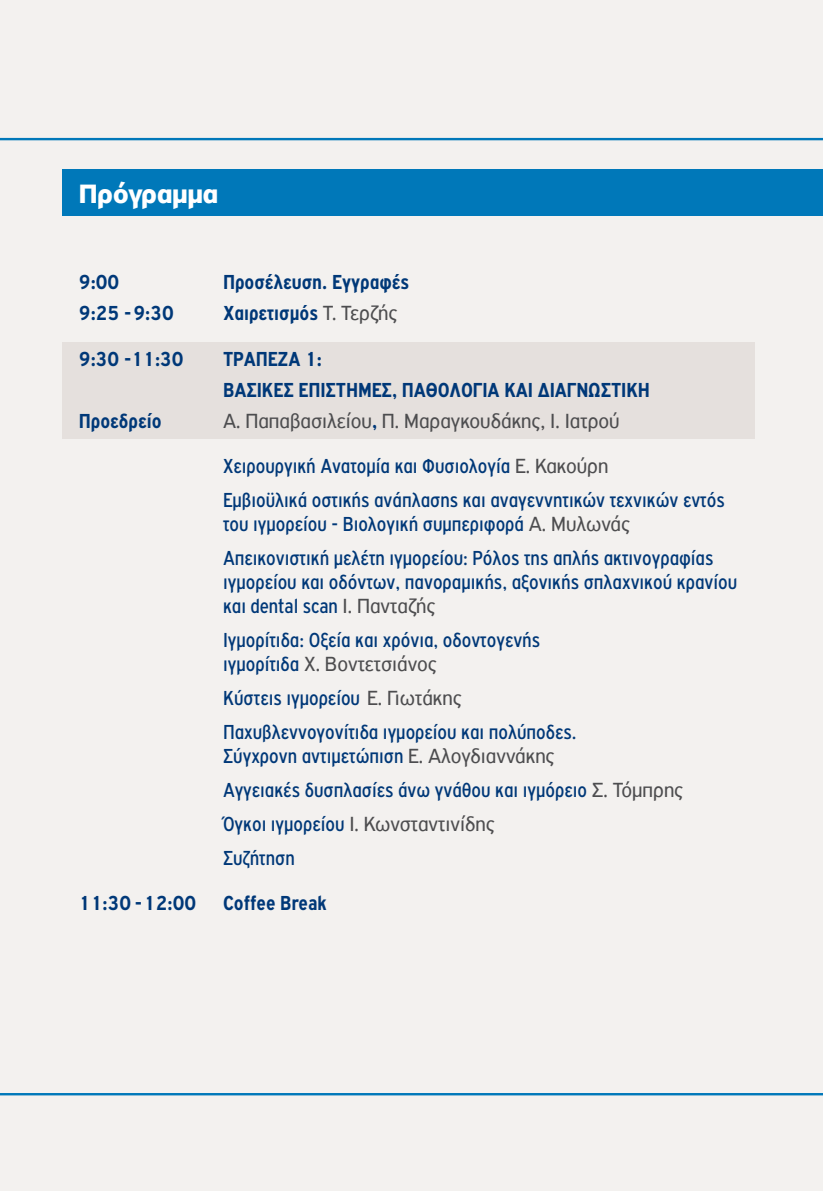
<style>
.page{position:relative;width:823px;height:1191px;background:#fff}
.page>*{position:absolute;margin:0;border:0;box-sizing:border-box;transform-origin:0 0}
.t1{font:700 28px "PF Highway Sans Pro";letter-spacing:-.02em;color:#fff}
.t2{font:21.6px/34px "PF Highway Gothic Cond";color:#003878;scale:.95 1}
.t3{font:700 21.6px/31.2px "PF Highway Gothic Cond";color:#003878;scale:.95 1}
.t4{font:21.6px "PF Highway Sans Pro";color:#4d4d4f;scale:.95 1}
.s1{font-family:"PF Highway Sans Pro";font-weight:400;color:#4d4d4f}
.s2{font-family:"PF Highway Gothic Cond";font-weight:700;color:#003878}
.s3{font-family:"PF Highway Sans Pro";color:#4d4d4f}
.s4{font-family:"PF Highway Gothic Cond";color:#003878}
</style>
<div class="page">
<div style="left:0;top:0;width:822px;height:1191px;background:#f3f1ef"></div>
<hr style="left:0;top:138px;width:822px;height:2px;background:#0080c6">
<hr style="left:0;top:1093px;width:822px;height:2px;background:#0080c6">
<div style="left:62px;top:169px;width:760px;height:46px;background:#0078b9"></div>
<div style="left:62px;top:342px;width:692px;height:96px;background:#e5e0dd"></div>
<p class="t1" style="left:79px;top:177px;width:141px">Πρόγραμμα</p>
<p class="t3" style="left:79px;top:266px;width:44px">9:00</p>
<p class="t3" style="left:223px;top:266px;width:197px">Προσέλευση. Εγγραφές</p>
<p class="t3" style="left:79px;top:298px;width:102px">9:25 -9:30</p>
<p class="t3" style="left:223px;top:298px;width:185px">Χαιρετισμός <span class="s1">Τ. Τερζής</span></p>
<p class="t3" style="left:79px;top:343px;width:112px">9:30 -11:30</p>
<p class="t3" style="left:223px;top:343px;width:450px">ΤΡΑΠΕΖΑ 1:<br>ΒΑΣΙΚΕΣ ΕΠΙΣΤΗΜΕΣ, ΠΑΘΟΛΟΓΙΑ ΚΑΙ ΔΙΑΓΝΩΣΤΙΚΗ</p>
<p class="t3" style="left:79px;top:405px;width:88px">Προεδρείο</p>
<p class="t4" style="left:223px;top:408px;width:419px">Α. Παπαβασιλείου<span class="s2">,</span> Π. Μαραγκουδάκης, Ι. Ιατρού</p>
<p class="t2" style="left:223px;top:449px;width:529px">Χειρουργική Ανατομία και Φυσιολογία <span class="s3">Ε. Κακούρη<br></span>Εμβιοϋλικά οστικής ανάπλασης και αναγεννητικών τεχνικών εντός</p>
<p class="t2" style="left:223px;top:507px;width:517px">του ιγμορείου - Βιολογική συμπεριφορά <span class="s3">Α. Μυλωνάς<br></span>Απεικονιστική μελέτη ιγμορείου: Ρόλος της απλής ακτινογραφίας</p>
<p class="t2" style="left:223px;top:570px;width:542px;line-height:24px">ιγμορείου και οδόντων, πανοραμικής, αξονικής σπλαχνικού κρανίου και dental scan <span class="s3">Ι. Πανταζής</span></p>
<p class="t2" style="left:223px;top:623px;width:335px">Ιγμορίτιδα: Οξεία και χρόνια, οδοντογενής</p>
<p class="t4" style="left:223px;top:651px;width:227px"><span class="s4">ιγμορίτιδα</span> Χ. Βοντετσιάνος</p>
<p class="t2" style="left:223px;top:681px;width:374px">Κύστεις ιγμορείου <span class="s3">Ε. Γιωτάκης<br></span>Παχυβλεννογονίτιδα ιγμορείου και πολύποδες.</p>
<p class="t2" style="left:223px;top:739px;width:486px">Σύγχρονη αντιμετώπιση <span class="s3">Ε. Αλογδιαννάκης<br></span>Αγγειακές δυσπλασίες άνω γνάθου και ιγμόρειο <span class="s3">Σ. Τόμπρης</span></p>
<p class="t4" style="left:223px;top:811px;width:287px"><span class="s4">Όγκοι ιγμορείου</span> Ι. Κωνσταντινίδης</p>
<p class="t2" style="left:223px;top:841px;width:77px">Συζήτηση</p>
<p class="t3" style="left:79px;top:888px;width:262px">11:30 -12:00 Coffee Break</p>
</div>
